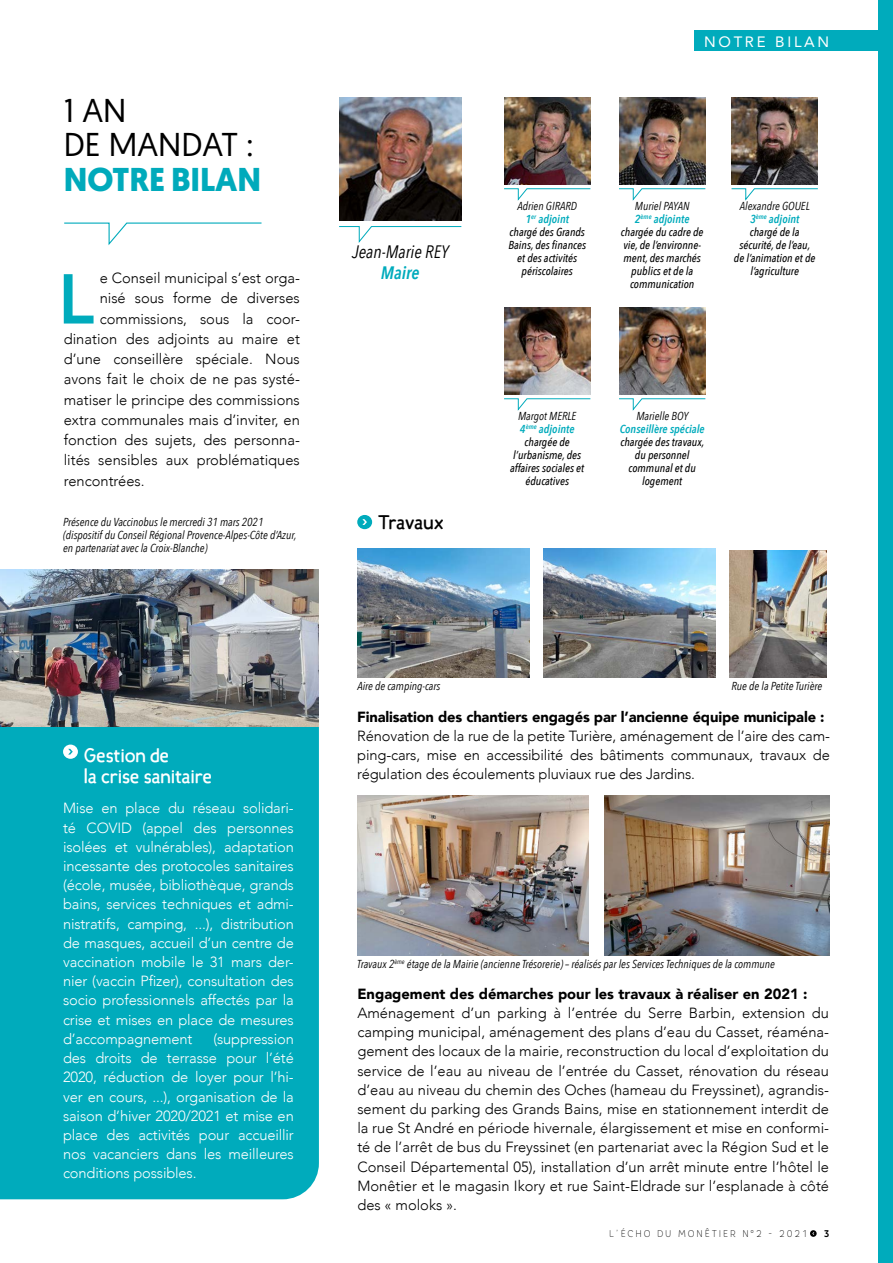
<style>
.page{position:relative;width:893px;height:1263px;background:#fff}
.page>*{position:absolute;margin:0;border:0;box-sizing:border-box;transform-origin:0 0}
.t1{font:800 69.75px "Avenir LT Std";color:#00abbc}
.t2{font:33px/34.5px "Geomanist";color:#000}
.t3{font:700 33px "Geomanist";color:#0ab}
.t4{font:700 19.5px/21px "Candela";color:#fff}
.t5{font:700 19.5px "Candela";color:#020202}
.t6{font:italic 18px "Avenir Next Condensed";color:#000}
.t7{font:italic 600 18px "Avenir Next Condensed";color:#00abbc}
.t8{font:15px "Avenir";letter-spacing:.18em;color:#fff}
.t9{font:300 14.7px/19.2px "Avenir";color:#000;text-align:justify}
.t10{font:300 14.7px/19.2px "Avenir";letter-spacing:-.01em;color:#fff;text-align:justify}
.t11{font:900 14.7px "Avenir";letter-spacing:-.01em;color:#000}
.t12{font:italic 500 11.55px/13px "Avenir Next Condensed";color:#000;text-align:center}
.t13{font:italic 11.55px/13px "Avenir Next Condensed";color:#000}
.t14{font:italic 600 11.55px "Avenir Next Condensed";color:#00abbc}
.t15{font:100 9.75px "Core Rhino 25";letter-spacing:.22em;color:#000;scale:.9 1}
.t16{font:700 9.75px "Core Rhino 65";color:#000;scale:.9 1}
.s1{font-weight:400}
.s2{font-weight:600;color:#00abbc}
</style>
<div class="page">
<svg style="left:810px;top:1230px;width:7px;height:7px"></svg>
<div style="left:0;top:726px;width:319px;height:473px;background:#00abbc"></div>
<div style="left:878px;top:0;width:15px;height:1263px;background:#00abbc"></div>
<div style="left:694px;top:31px;width:199px;height:20px;background:#00abbc"></div>
<img style="left:339px;top:98px;width:122px;height:122px">
<svg style="left:339px;top:226px;width:123px;height:17px"></svg>
<img style="left:504px;top:98px;width:86px;height:86px">
<svg style="left:504px;top:188px;width:87px;height:13px"></svg>
<img style="left:619px;top:98px;width:86px;height:86px">
<svg style="left:619px;top:188px;width:87px;height:13px"></svg>
<img style="left:731px;top:98px;width:87px;height:86px">
<svg style="left:731px;top:188px;width:87px;height:13px"></svg>
<img style="left:504px;top:308px;width:86px;height:86px">
<svg style="left:504px;top:398px;width:87px;height:13px"></svg>
<img style="left:619px;top:308px;width:86px;height:86px">
<svg style="left:619px;top:398px;width:87px;height:13px"></svg>
<svg style="left:64px;top:222px;width:198px;height:24px"></svg>
<svg style="left:63px;top:744px;width:15px;height:15px"></svg>
<svg style="left:68px;top:749px;width:5px;height:5px"></svg>
<div style="left:357px;top:515px;width:15px;height:14px;background:#00abbc;border-radius:50%"></div>
<svg style="left:362px;top:519px;width:5px;height:6px"></svg>
<img style="left:357px;top:549px;width:172px;height:129px">
<img style="left:543px;top:549px;width:172px;height:129px">
<img style="left:729px;top:551px;width:97px;height:127px">
<img style="left:357px;top:795px;width:231px;height:161px">
<img style="left:605px;top:795px;width:224px;height:161px">
<img style="left:0;top:569px;width:319px;height:157px">
<h2 class="t2" style="left:64px;top:92px;width:191px">1 AN<br>DE MANDAT :</h2>
<h2 class="t3" style="left:64px;top:157px;width:199px">NOTRE BILAN</h2>
<h1 class="t1" style="left:58px;top:258px;width:38px">L</h1>
<p class="t9" style="left:100px;top:268px;width:202px">e Conseil municipal s’est orga-</p>
<p class="t9" style="left:100px;top:289px;width:202px">nisé sous forme de diverses</p>
<p class="t9" style="left:100px;top:309px;width:202px">commissions, sous la coor-</p>
<p class="t9" style="left:64px;top:329px;width:238px">dination des adjoints au maire et</p>
<p class="t9" style="left:64px;top:349px;width:238px">d’une conseillère spéciale. Nous</p>
<p class="t9" style="left:64px;top:370px;width:238px">avons fait le choix de ne pas systé-</p>
<p class="t9" style="left:64px;top:390px;width:238px">matiser le principe des commissions</p>
<p class="t9" style="left:64px;top:410px;width:238px">extra communales mais d’inviter, en</p>
<p class="t9" style="left:64px;top:430px;width:238px">fonction des sujets, des personna-</p>
<p class="t9" style="left:64px;top:451px;width:238px">lités sensibles aux problématiques</p>
<p class="t9" style="left:64px;top:471px;width:82px">rencontrées.</p>
<p class="t13" style="left:63px;top:515px;width:235px">Présence du Vaccinobus le mercredi 31 mars 2021 (dispositif du Conseil Régional Provence-Alpes-Côte d’Azur, en partenariat avec la Croix-Blanche)</p>
<h3 class="t4" style="left:84px;top:745px;width:130px">Gestion de<br>la crise sanitaire</h3>
<p class="t10" style="left:63px;top:799px;width:232px">Mise en place du réseau solidari&shy;té COVID (appel des personnes isolées et vulnérables), adaptation incessante des protocoles sanitaires (école, musée, bibliothèque, grands bains, services techniques et admi&shy;nistratifs, camping, ...), distribution de masques, accueil d’un centre de vaccination mobile le 31 mars der&shy;nier (vaccin Pfizer), consultation des socio professionnels affectés par la crise et mises en place de mesures d’accompagnement</p>
<p class="t10" style="left:63px;top:1029px;width:232px;text-indent:150px">(suppression des droits de terrasse pour l’été 2020, réduction de loyer pour l’hi&shy;ver en cours, ...), organisation de la saison d’hiver 2020/2021 et mise en place des activités pour accueillir nos vacanciers dans les meilleures conditions possibles.</p>
<p class="t8" style="left:704px;top:30px;width:127px">NOTRE BILAN</p>
<p class="t6" style="left:352px;top:241px;width:98px">Jean-Marie REY</p>
<p class="t7" style="left:381px;top:262px;width:40px">Maire</p>
<h3 class="t5" style="left:378px;top:510px;width:67px">Travaux</h3>
<p class="t12" style="left:508px;top:199px;width:79px"><span class="s1">Adrien GIRARD<br></span><span class="s2">1</span><sup>er</sup> <span class="s2">adjoint<br></span>chargé des Grands<br>Bains, des finances et des activités périscolaires</p>
<p class="t12" style="left:621px;top:199px;width:84px"><span class="s1">Muriel PAYAN<br></span><span class="s2">2</span><sup>ème</sup> <span class="s2">adjointe </span>chargée du cadre de vie, de l’environne&shy;ment, des marchés publics et de la communication</p>
<p class="t12" style="left:734px;top:199px;width:83px"><span class="s1">Alexandre GOUEL<br></span><span class="s2">3</span><sup>ème</sup> <span class="s2">adjoint<br></span>chargé de la sécurité, de l’eau, de l’animation et de l’agriculture</p>
<p class="t12" style="left:510px;top:409px;width:75px"><span class="s1">Margot MERLE<br></span><span class="s2">4</span><sup>ème</sup> <span class="s2">adjointe </span>chargée de l’urbanisme, des affaires sociales et éducatives</p>
<p class="t13" style="left:636px;top:409px;width:53px">Marielle BOY</p>
<p class="t14" style="left:620px;top:422px;width:86px">Conseillère spéciale</p>
<p class="t12" style="left:620px;top:435px;width:85px">chargée des travaux, du personnel communal et du logement</p>
<p class="t13" style="left:357px;top:680px;width:85px">Aire de camping-cars</p>
<p class="t13" style="left:731px;top:680px;width:92px">Rue de la Petite Turière</p>
<p class="t11" style="left:357px;top:704px;width:469px">Finalisation des chantiers engagés par l’ancienne équipe municipale :</p>
<p class="t9" style="left:357px;top:726px;width:474px">Rénovation de la rue de la petite Turière, aménagement de l’aire des cam&shy;ping-cars, mise en accessibilité des bâtiments communaux, travaux de régulation des écoulements pluviaux rue des Jardins.</p>
<p class="t13" style="left:357px;top:958px;width:419px">Travaux 2<sup>ème</sup> étage de la Mairie (ancienne Trésorerie) – réalisés par les Services Techniques de la commune</p>
<p class="t11" style="left:357px;top:981px;width:452px">Engagement des démarches pour les travaux à réaliser en 2021 :</p>
<p class="t9" style="left:357px;top:1003px;width:473px">Aménagement d’un parking à l’entrée du Serre Barbin, extension du camping municipal, aménagement des plans d’eau du Casset, réaména&shy;gement des locaux de la mairie, reconstruction du local d’exploitation du service de l’eau au niveau de l’entrée du Casset, rénovation du réseau d’eau au niveau du chemin des Oches (hameau du Freyssinet), agrandis&shy;sement du parking des Grands Bains, mise en stationnement interdit de la rue St André en période hivernale, élargissement et mise en conformi&shy;té de l’arrêt de bus du Freyssinet (en partenariat avec la Région Sud et le Conseil Départemental 05), installation d’un arrêt minute entre l’hôtel le Monêtier et le magasin Ikory et rue Saint-Eldrade sur l’esplanade à côté des « moloks ».</p>
<p class="t15" style="left:609px;top:1227px;width:222px">L’ÉCHO DU MONÊTIER N°2 - 2021</p>
<p class="t16" style="left:824px;top:1227px;width:8px">3</p>
</div>
